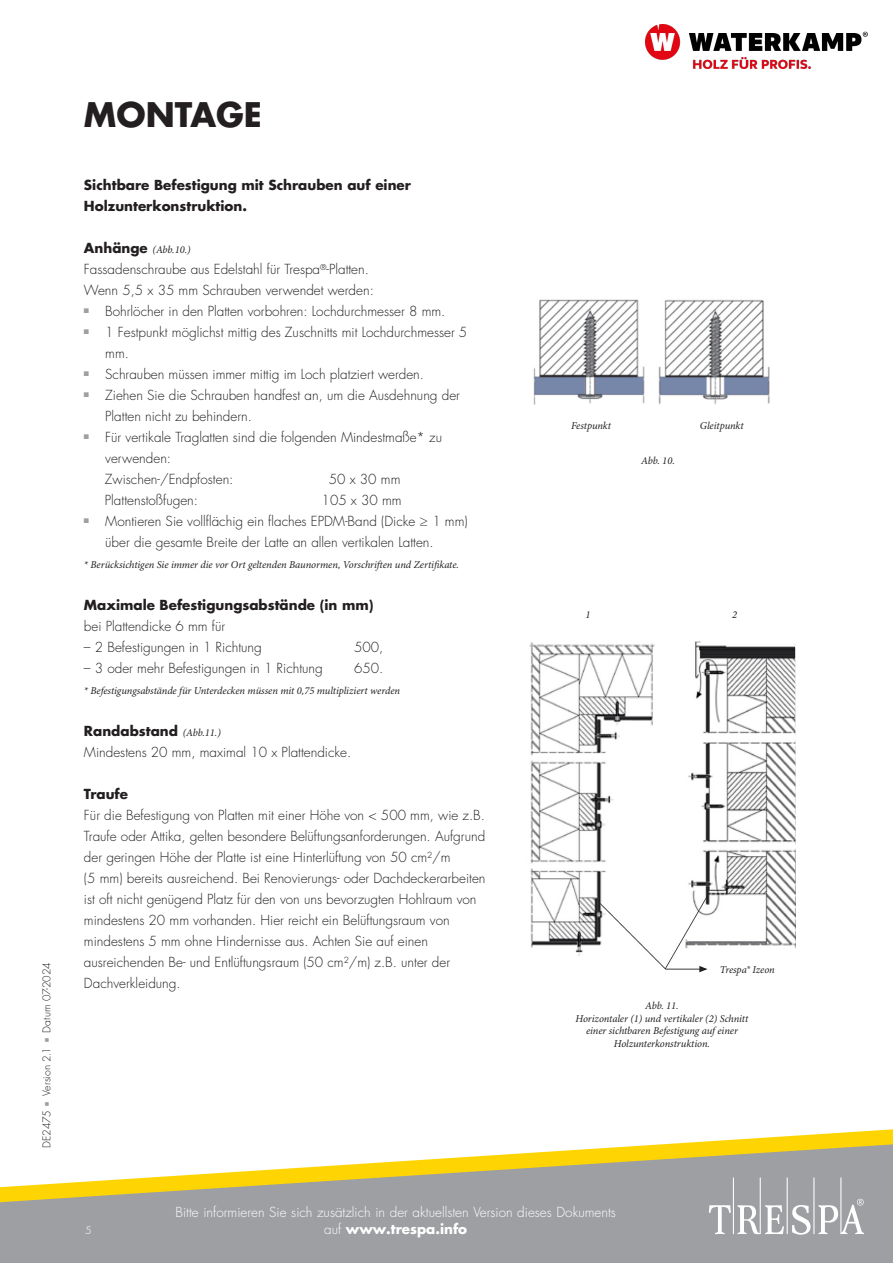
<style>
.page{position:relative;width:893px;height:1263px;background:#fff}
.page>*{position:absolute;margin:0;border:0;box-sizing:border-box;transform-origin:0 0}
.intro___tussenkop{font:700 33px "Futura Std";color:#231f20}
.intro___tussenkop-2{font:300 13.5px/21px "Futura Std";color:#231f20}
.intro___tussenkop-3{font:700 13.5px/21px "Futura Std";color:#231f20}
.t1{font:300 13.5px/16.5px "Futura Std";color:#fff;text-align:center}
.platte_tekst{font:300 13.5px "Futura Std";color:#231f20}
.opsomming_plat{font:300 13.5px "Futura Std";color:#231f20}
.bijschrift_centreer{font:italic 10.5px/12.6px "Minion Pro";letter-spacing:-.01em;color:#231f20;text-align:center}
.intro___tussenkop-4{font:italic 10.5px "Minion Pro";letter-spacing:-.01em;color:#231f20}
.opsomming_plat-2{font:italic 10.5px "Minion Pro";letter-spacing:-.005em;color:#231f20}
.t2{font:300 10.5px "Futura Std";letter-spacing:-.005em;color:#231f20}
.t3{font:300 10.5px "Futura Std";color:#fff}
.s1{color:#9d9fa2}
.s2{font-family:"Futura Std";font-weight:700;font-style:normal;font-size:13.5px}
.s3{font-family:"Minion Pro";font-weight:400;font-style:italic;font-size:10.5px}
.s4{font-weight:700}
</style>
<div class="page">
<div style="left:0;top:1212px;width:893px;height:51px;background:#9d9fa2"></div>
<svg style="left:709px;top:1212px;width:155px;height:23px"></svg>
<svg style="left:0;top:1129px;width:893px;height:83px"></svg>
<img style="left:533px;top:299px;width:237px;height:106px">
<img style="left:529px;top:642px;width:267px;height:331px">
<img style="left:645px;top:24px;width:222px;height:44px">
<p class="t2" style="left:40px;top:1148px;width:187px;rotate:-90deg">DE2475 <span class="s1">■</span> Version 2.1 <span class="s1">■</span> Datum 07-2024</p>
<p class="intro___tussenkop" style="left:84px;top:93px;width:180px">MONTAGE</p>
<p class="intro___tussenkop-3" style="left:84px;top:174px;width:328px">Sichtbare Befestigung mit Schrauben auf einer<br>Holzunterkonstruktion.</p>
<p class="intro___tussenkop-4" style="left:84px;top:243px;width:108px"><span class="s2">Anhänge</span> (Abb.10.)</p>
<p class="platte_tekst" style="left:84px;top:261px;width:286px">Fassadenschraube aus Edelstahl für Trespa<sup>®</sup>-Platten.</p>
<p class="platte_tekst" style="left:84px;top:282px;width:291px">Wenn 5,5 x 35 mm Schrauben verwendet werden:</p>
<p class="intro___tussenkop-2" style="left:84px;top:301px;width:363px"><sup>■</sup> Bohrlöcher in den Platten vorbohren: Lochdurchmesser 8 mm.</p>
<p class="intro___tussenkop-2" style="left:105px;top:322px;width:364px;text-indent:-21px"><sup>■</sup> 1 Festpunkt möglichst mittig des Zuschnitts mit Lochdurchmesser 5 mm.</p>
<p class="intro___tussenkop-2" style="left:84px;top:364px;width:342px"><sup>■</sup> Schrauben müssen immer mittig im Loch platziert werden.</p>
<p class="intro___tussenkop-2" style="left:105px;top:385px;width:356px;text-indent:-21px"><sup>■</sup> Ziehen Sie die Schrauben handfest an, um die Ausdehnung der<br>Platten nicht zu behindern.</p>
<p class="intro___tussenkop-2" style="left:105px;top:427px;width:338px;text-indent:-21px"><sup>■</sup> Für vertikale Traglatten sind die folgenden Mindestmaße* zu verwenden:</p>
<p class="opsomming_plat" style="left:105px;top:471px;width:130px">Zwischen-/Endpfosten:</p>
<p class="opsomming_plat" style="left:329px;top:471px;width:73px">50 x 30 mm</p>
<p class="opsomming_plat" style="left:105px;top:492px;width:95px">Plattenstoßfugen:</p>
<p class="opsomming_plat" style="left:322px;top:492px;width:81px">105 x 30 mm</p>
<p class="intro___tussenkop-2" style="left:105px;top:511px;width:364px;text-indent:-21px"><sup>■</sup> Montieren Sie vollflächig ein flaches EPDM-Band (Dicke ≥ 1 mm) über die gesamte Breite der Latte an allen vertikalen Latten.</p>
<p class="opsomming_plat-2" style="left:84px;top:558px;width:377px">* Berücksichtigen Sie immer die vor Ort geltenden Baunormen, Vorschriften und Zertifikate.</p>
<p class="intro___tussenkop-3" style="left:84px;top:594px;width:291px">Maximale Befestigungsabstände (in mm)</p>
<p class="intro___tussenkop-2" style="left:84px;top:616px;width:143px">bei Plattendicke 6 mm für</p>
<p class="intro___tussenkop-2" style="left:84px;top:637px;width:179px">– 2 Befestigungen in 1 Richtung</p>
<p class="intro___tussenkop-2" style="left:354px;top:637px;width:31px">500,</p>
<p class="intro___tussenkop-2" style="left:84px;top:658px;width:240px">– 3 oder mehr Befestigungen in 1 Richtung</p>
<p class="intro___tussenkop-2" style="left:354px;top:658px;width:31px">650.</p>
<p class="intro___tussenkop-4" style="left:84px;top:684px;width:318px">* Befestigungsabstände für Unterdecken müssen mit 0,75 multipliziert werden</p>
<p class="intro___tussenkop-3" style="left:84px;top:720px;width:138px">Randabstand <span class="s3">(Abb.11.)</span></p>
<p class="intro___tussenkop-2" style="left:84px;top:742px;width:269px">Mindestens 20 mm, maximal 10 x Plattendicke.</p>
<p class="intro___tussenkop-3" style="left:84px;top:783px;width:46px">Traufe</p>
<p class="intro___tussenkop-2" style="left:84px;top:805px;width:403px;text-align:justify">Für die Befestigung von Platten mit einer Höhe von &lt; 500 mm, wie z.B.<br>Traufe oder Attika, gelten besondere Belüftungsanforderungen. Aufgrund der geringen Höhe der Platte ist eine Hinterlüftung von 50 cm²/m</p>
<p class="intro___tussenkop-2" style="left:84px;top:868px;width:403px">(5 mm) bereits ausreichend. Bei Renovierungs- oder Dachdeckerarbeiten ist oft nicht genügend Platz für den von uns bevorzugten Hohlraum von mindestens 20 mm vorhanden. Hier reicht ein Belüftungsraum von mindestens 5 mm ohne Hindernisse aus. Achten Sie auf einen ausreichenden Be- und Entlüftungsraum (50 cm²/m) z.B. unter der Dachverkleidung.</p>
<p class="bijschrift_centreer" style="left:571px;top:419px;width:41px">Festpunkt</p>
<p class="bijschrift_centreer" style="left:700px;top:419px;width:45px">Gleitpunkt</p>
<p class="bijschrift_centreer" style="left:641px;top:455px;width:35px">Abb. 10.</p>
<p class="bijschrift_centreer" style="left:585px;top:608px;width:7px">1</p>
<p class="bijschrift_centreer" style="left:732px;top:608px;width:7px">2</p>
<p class="bijschrift_centreer" style="left:720px;top:963px;width:56px">Trespa® Izeon</p>
<p class="bijschrift_centreer" style="left:645px;top:1000px;width:35px">Abb. 11.</p>
<p class="bijschrift_centreer" style="left:575px;top:1012px;width:174px">Horizontaler (1) und vertikaler (2) Schnitt</p>
<p class="bijschrift_centreer" style="left:586px;top:1025px;width:153px">einer sichtbaren Befestigung auf einer<br>Holzunterkonstruktion.</p>
<p class="t3" style="left:85px;top:1223px;width:8px">5</p>
<p class="t1" style="left:175px;top:1204px;width:442px">Bitte informieren Sie sich zusätzlich in der aktuellsten Version dieses Dokuments auf <span class="s4">www.trespa.info</span></p>
</div>
